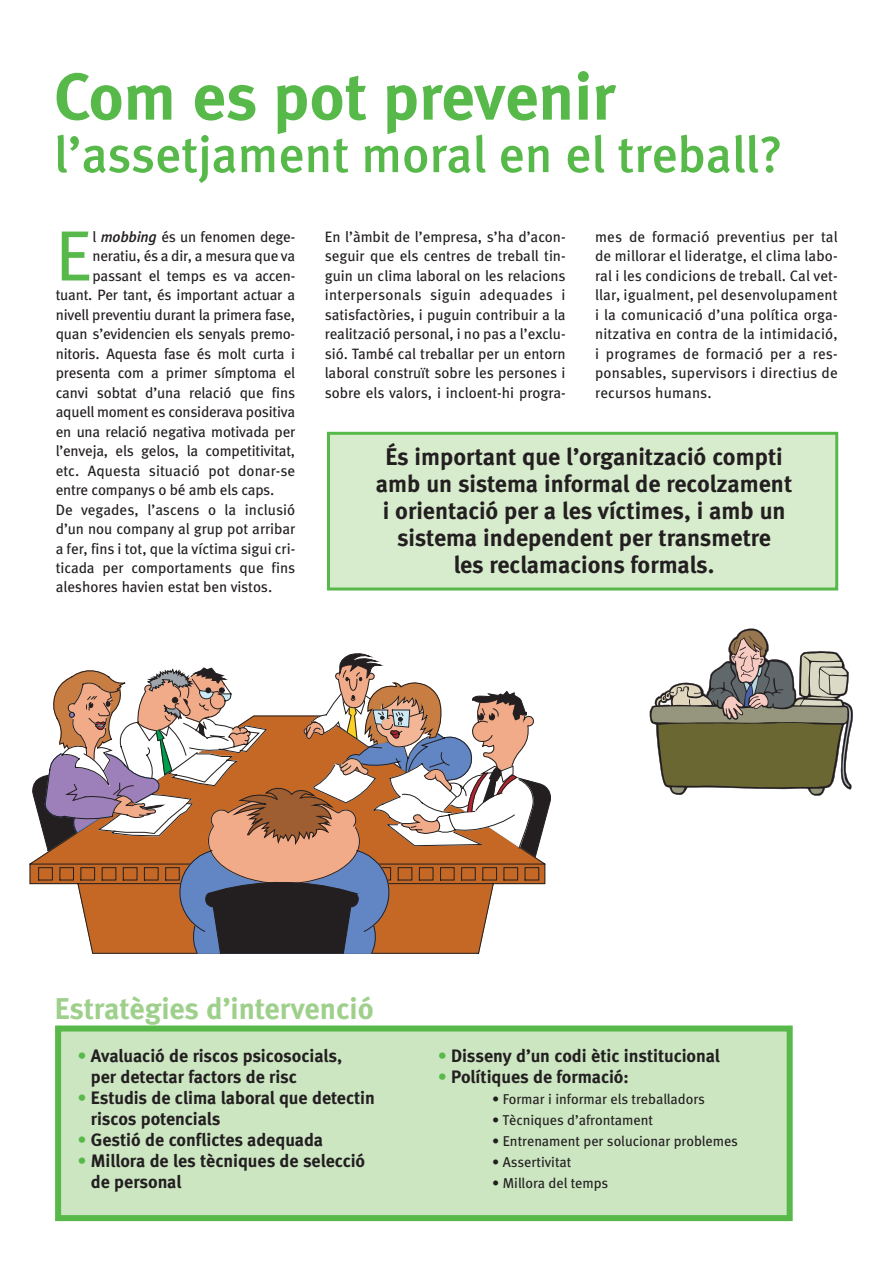
<style>
.page{position:relative;width:893px;height:1275px;background:#fff}
.page>*{position:absolute;margin:0;border:0;box-sizing:border-box;transform-origin:0 0}
.t1{font:70.95px "Meta";color:#57b949}
.t2{font:700 66px "Meta";color:#57b949}
.t3{font:500 51px "Meta";color:#57b949}
.t4{font:700 30px "Meta";color:#9ed08c}
.t5{font:700 24px/27px "Meta";color:#231f20;text-align:center}
.t6{font:700 18px/21px "Meta";color:#231f20}
.t7{font:15px/19.5px "Meta";letter-spacing:-.01em;color:#231f20;text-align:justify}
.t8{font:15px "Meta";letter-spacing:.01em;color:#231f20}
.t9{font:14.25px "Meta";color:#231f20}
.s1{font-weight:500;font-style:italic}
.s2{color:#57b949}
</style>
<div class="page">
<div style="left:328px;top:433px;width:508px;height:156px;background:#d7ebcd"></div>
<div style="left:327px;top:432px;width:511px;height:159px;border:3px solid #57b949"></div>
<div style="left:58px;top:1029px;width:731px;height:189px;background:#cce6c2"></div>
<div style="left:55px;top:1026px;width:737px;height:195px;border:6px solid #57b949"></div>
<svg style="left:32px;top:654px;width:518px;height:299px"></svg>
<svg style="left:649px;top:629px;width:203px;height:167px"></svg>
<h2 class="t2" style="left:54px;top:74px;width:562px">Com es pot prevenir</h2>
<h3 class="t3" style="left:54px;top:137px;width:730px">l’assetjament moral en el treball?</h3>
<h1 class="t1" style="left:56px;top:232px;width:37px">E</h1>
<p class="t7" style="left:92px;top:228px;width:204px">l <span class="s1">mobbing</span> és un fenomen dege-</p>
<p class="t7" style="left:92px;top:248px;width:204px">neratiu, és a dir, a mesura que va</p>
<p class="t7" style="left:92px;top:267px;width:204px">passant el temps es va accen-</p>
<p class="t7" style="left:56px;top:287px;width:241px">tuant. Per tant, és important actuar a</p>
<p class="t7" style="left:56px;top:306px;width:241px">nivell preventiu durant la primera fase,</p>
<p class="t7" style="left:56px;top:326px;width:241px">quan s’evidencien els senyals premo-</p>
<p class="t7" style="left:56px;top:345px;width:241px">nitoris. Aquesta fase és molt curta i</p>
<p class="t7" style="left:56px;top:365px;width:241px">presenta com a primer símptoma el</p>
<p class="t7" style="left:56px;top:384px;width:241px">canvi sobtat d’una relació que fins</p>
<p class="t7" style="left:56px;top:404px;width:241px">aquell moment es considerava positiva</p>
<p class="t7" style="left:56px;top:423px;width:241px">en una relació negativa motivada per</p>
<p class="t7" style="left:56px;top:443px;width:241px">l’enveja, els gelos, la competitivitat,</p>
<p class="t8" style="left:56px;top:465px;width:241px">etc. Aquesta situació pot donar-se</p>
<p class="t7" style="left:56px;top:482px;width:220px">entre companys o bé amb els caps.</p>
<p class="t7" style="left:56px;top:501px;width:241px">De vegades, l’ascens o la inclusió</p>
<p class="t7" style="left:56px;top:521px;width:241px">d’un nou company al grup pot arribar</p>
<p class="t7" style="left:56px;top:540px;width:241px">a fer, fins i tot, que la víctima sigui cri-</p>
<p class="t7" style="left:56px;top:560px;width:241px">ticada per comportaments que fins</p>
<p class="t7" style="left:56px;top:579px;width:218px">aleshores havien estat ben vistos.</p>
<p class="t7" style="left:325px;top:228px;width:242px">En l’àmbit de l’empresa, s’ha d’acon&shy;seguir que els centres de treball tin&shy;guin un clima laboral on les relacions interpersonals siguin adequades i satisfactòries, i puguin contribuir a la realització personal, i no pas a l’exclu&shy;sió. També cal treballar per un entorn laboral construït sobre les persones i sobre els valors, i incloent-hi progra-</p>
<p class="t7" style="left:595px;top:228px;width:244px">mes de formació preventius per tal de millorar el lideratge, el clima labo&shy;ral i les condicions de treball. Cal vet&shy;llar, igualment, pel desenvolupament i la comunicació d’una política orga&shy;nitzativa en contra de la intimidació, i programes de formació per a res&shy;ponsables, supervisors i directius de recursos humans.</p>
<h3 class="t5" style="left:376px;top:446px;width:417px">És important que l’organització compti amb un sistema informal de recolzament i orientació per a les víctimes, i amb un sistema independent per transmetre<br>les reclamacions formals.</h3>
<h3 class="t4" style="left:55px;top:999px;width:320px">Estratègies d’intervenció</h3>
<p class="t6" style="left:91px;top:1048px;width:253px;text-indent:-13px"><span class="s2">•</span> Avaluació de riscos psicosocials, per detectar factors de risc</p>
<p class="t6" style="left:91px;top:1090px;width:285px;text-indent:-13px"><span class="s2">•</span> Estudis de clima laboral que detectin riscos potencials</p>
<p class="t6" style="left:78px;top:1132px;width:247px"><span class="s2">•</span> Gestió de conflictes adequada</p>
<p class="t6" style="left:91px;top:1153px;width:276px;text-indent:-13px"><span class="s2">•</span> Millora de les tècniques de selecció de personal</p>
<p class="t6" style="left:438px;top:1048px;width:283px"><span class="s2">•</span> Disseny d’un codi ètic institucional</p>
<p class="t6" style="left:438px;top:1069px;width:192px"><span class="s2">•</span> Polítiques de formació:</p>
<p class="t9" style="left:492px;top:1095px;width:214px">• Formar i informar els treballadors</p>
<p class="t9" style="left:492px;top:1116px;width:162px">• Tècniques d’afrontament</p>
<p class="t9" style="left:492px;top:1137px;width:247px">• Entrenament per solucionar problemes</p>
<p class="t9" style="left:492px;top:1158px;width:81px">• Assertivitat</p>
<p class="t9" style="left:492px;top:1179px;width:118px">• Millora del temps</p>
</div>
